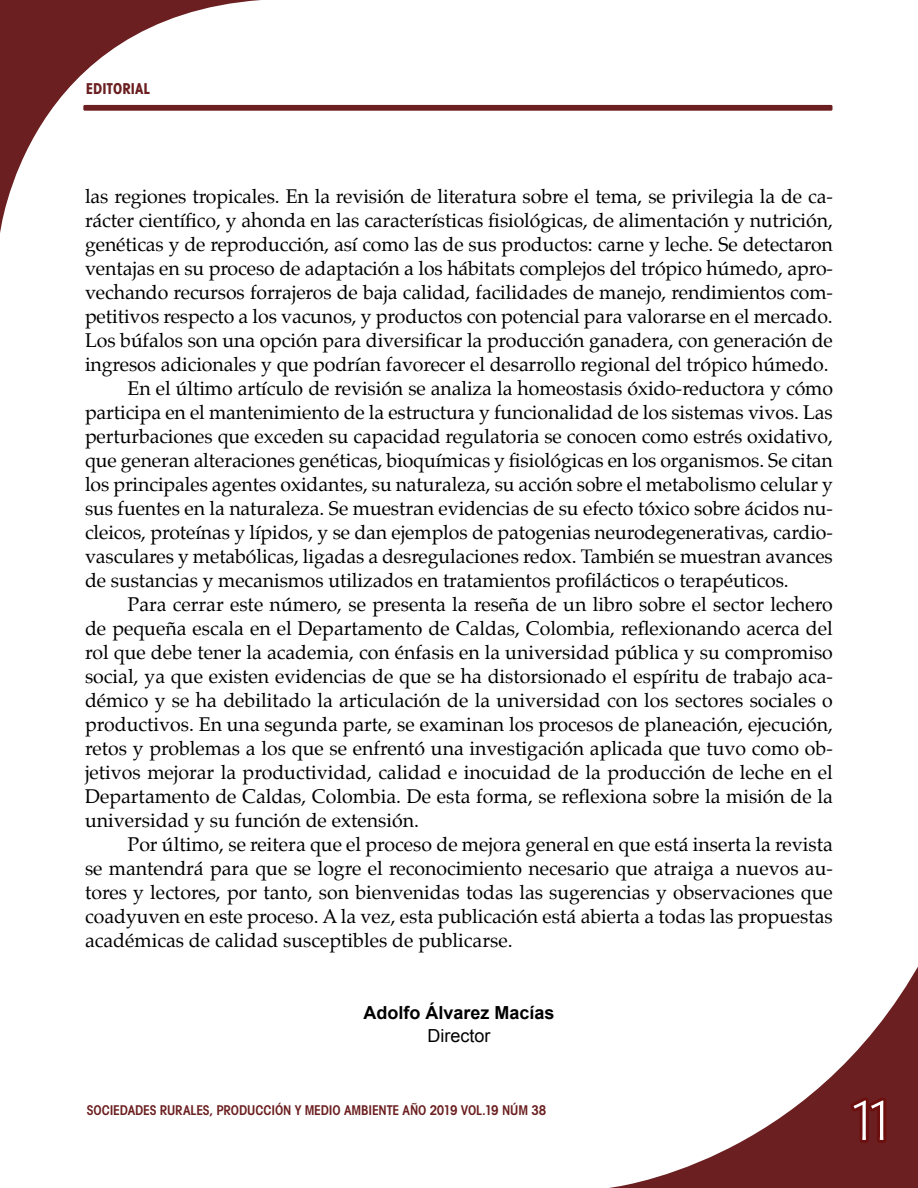
<style>
.page{position:relative;width:918px;height:1188px;background:#fff}
.page>*{position:absolute;margin:0;border:0;box-sizing:border-box;transform-origin:0 0}
.t1{font:60px "Martin Got URWT Ligh";color:#fff}
.t2{font:19.5px "Palatino";letter-spacing:-.005em;color:#000}
.t3{font:700 18px "Arial";color:#000}
.t4{font:18px "Arial";color:#000}
.t5{font:700 condensed 15px "Avant Garde";letter-spacing:.005em;color:#6b1f20}
.t6{font:600 condensed 13.5px "Avant Garde";letter-spacing:-.015em;color:#6b1f20}
</style>
<div class="page">
<div style="left:83px;top:105px;width:749px;height:6px;background:#6b1f20;border-radius:2px"></div>
<svg style="left:0;top:0;width:262px;height:233px"></svg>
<svg style="left:609px;top:966px;width:309px;height:222px"></svg>
<svg style="left:845px;top:1093px;width:45px;height:53px;background:#6b1819"></svg>
<p class="t5" style="left:86px;top:79px;width:66px">EDITORIAL</p>
<p class="t2" style="left:85px;top:180px;width:749px">las regiones tropicales. En la revisión de literatura sobre el tema, se privilegia la de ca-</p>
<p class="t2" style="left:85px;top:204px;width:749px">rácter científico, y ahonda en las características fisiológicas, de alimentación y nutrición,</p>
<p class="t2" style="left:85px;top:228px;width:749px">genéticas y de reproducción, así como las de sus productos: carne y leche. Se detectaron</p>
<p class="t2" style="left:85px;top:252px;width:749px">ventajas en su proceso de adaptación a los hábitats complejos del trópico húmedo, apro-</p>
<p class="t2" style="left:85px;top:276px;width:749px">vechando recursos forrajeros de baja calidad, facilidades de manejo, rendimientos com-</p>
<p class="t2" style="left:85px;top:300px;width:749px">petitivos respecto a los vacunos, y productos con potencial para valorarse en el mercado.</p>
<p class="t2" style="left:85px;top:324px;width:749px">Los búfalos son una opción para diversificar la producción ganadera, con generación de</p>
<p class="t2" style="left:85px;top:348px;width:745px">ingresos adicionales y que podrían favorecer el desarrollo regional del trópico húmedo.</p>
<p class="t2" style="left:128px;top:372px;width:707px">En el último artículo de revisión se analiza la homeostasis óxido-reductora y cómo</p>
<p class="t2" style="left:85px;top:396px;width:749px">participa en el mantenimiento de la estructura y funcionalidad de los sistemas vivos. Las</p>
<p class="t2" style="left:85px;top:420px;width:749px">perturbaciones que exceden su capacidad regulatoria se conocen como estrés oxidativo,</p>
<p class="t2" style="left:85px;top:444px;width:749px">que generan alteraciones genéticas, bioquímicas y fisiológicas en los organismos. Se citan</p>
<p class="t2" style="left:85px;top:468px;width:750px">los principales agentes oxidantes, su naturaleza, su acción sobre el metabolismo celular y</p>
<p class="t2" style="left:85px;top:492px;width:749px">sus fuentes en la naturaleza. Se muestran evidencias de su efecto tóxico sobre ácidos nu-</p>
<p class="t2" style="left:85px;top:516px;width:749px">cleicos, proteínas y lípidos, y se dan ejemplos de patogenias neurodegenerativas, cardio-</p>
<p class="t2" style="left:85px;top:540px;width:749px">vasculares y metabólicas, ligadas a desregulaciones redox. También se muestran avances</p>
<p class="t2" style="left:85px;top:564px;width:705px">de sustancias y mecanismos utilizados en tratamientos profilácticos o terapéuticos.</p>
<p class="t2" style="left:128px;top:588px;width:707px">Para cerrar este número, se presenta la reseña de un libro sobre el sector lechero</p>
<p class="t2" style="left:85px;top:612px;width:749px">de pequeña escala en el Departamento de Caldas, Colombia, reflexionando acerca del</p>
<p class="t2" style="left:85px;top:636px;width:749px">rol que debe tener la academia, con énfasis en la universidad pública y su compromiso</p>
<p class="t2" style="left:85px;top:660px;width:749px">social, ya que existen evidencias de que se ha distorsionado el espíritu de trabajo aca-</p>
<p class="t2" style="left:85px;top:684px;width:749px">démico y se ha debilitado la articulación de la universidad con los sectores sociales o</p>
<p class="t2" style="left:85px;top:708px;width:749px">productivos. En una segunda parte, se examinan los procesos de planeación, ejecución,</p>
<p class="t2" style="left:85px;top:732px;width:749px">retos y problemas a los que se enfrentó una investigación aplicada que tuvo como ob-</p>
<p class="t2" style="left:85px;top:756px;width:749px">jetivos mejorar la productividad, calidad e inocuidad de la producción de leche en el</p>
<p class="t2" style="left:85px;top:780px;width:749px">Departamento de Caldas, Colombia. De esta forma, se reflexiona sobre la misión de la</p>
<p class="t2" style="left:85px;top:804px;width:336px">universidad y su función de extensión.</p>
<p class="t2" style="left:128px;top:828px;width:707px">Por último, se reitera que el proceso de mejora general en que está inserta la revista</p>
<p class="t2" style="left:85px;top:852px;width:749px">se mantendrá para que se logre el reconocimiento necesario que atraiga a nuevos au-</p>
<p class="t2" style="left:85px;top:876px;width:749px">tores y lectores, por tanto, son bienvenidas todas las sugerencias y observaciones que</p>
<p class="t2" style="left:85px;top:900px;width:749px">coadyuven en este proceso. A la vez, esta publicación está abierta a todas las propuestas</p>
<p class="t2" style="left:85px;top:924px;width:429px">académicas de calidad susceptibles de publicarse.</p>
<p class="t3" style="left:363px;top:1000px;width:193px">Adolfo Álvarez Macías</p>
<p class="t4" style="left:427px;top:1024px;width:64px">Director</p>
<p class="t6" style="left:87px;top:1101px;width:461px">SOCIEDADES RURALES, PRODUCCIÓN Y MEDIO AMBIENTE AÑO 2019 VOL.19 NÚM 38</p>
<h1 class="t1" style="left:848px;top:1085px;width:49px">11</h1>
</div>
